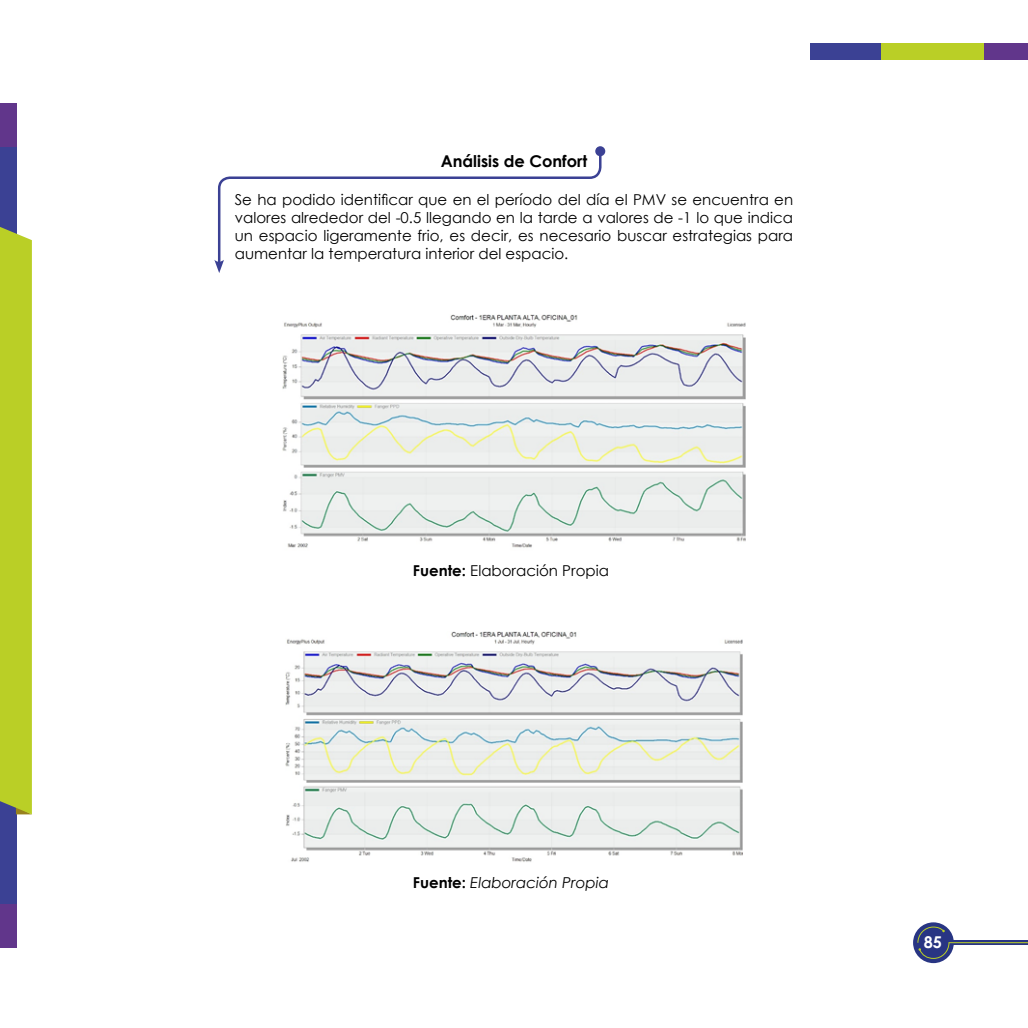
<style>
.page{position:relative;width:1028px;height:1028px;background:#fff}
.page>*{position:absolute;margin:0;border:0;box-sizing:border-box;transform-origin:0 0}
.t1{font:700 16.25px "Century Gothic";color:#000}
.t2{font:700 16.25px "Century Gothic";color:#fff}
.t3{font:15px/18px "Century Gothic";color:#000;text-align:justify}
.t4{font:italic 15px "Century Gothic";color:#000}
.s1{font-weight:700}
.s2{font-weight:700;font-style:normal}
</style>
<div class="page">
<div style="left:0;top:147px;width:16px;height:757px;background:#3b4194"></div>
<div style="left:810px;top:44px;width:71px;height:16px;background:#3b4194"></div>
<div style="left:0;top:227px;width:32px;height:587px;background:#bacf26"></div>
<div style="left:881px;top:44px;width:103px;height:16px;background:#bacf26"></div>
<div style="left:984px;top:44px;width:44px;height:16px;background:#61368b"></div>
<div style="left:0;top:904px;width:16px;height:43px;background:#61368b"></div>
<div style="left:0;top:103px;width:16px;height:44px;background:#61368b"></div>
<div style="left:913px;top:922px;width:40px;height:41px;background:#283583;border-radius:50%"></div>
<svg style="left:917px;top:926px;width:111px;height:33px"></svg>
<img style="left:283px;top:314px;width:462px;height:234px">
<img style="left:285px;top:631px;width:457px;height:231px">
<svg style="left:218px;top:153px;width:385px;height:107px"></svg>
<div style="left:595px;top:146px;width:10px;height:10px;background:#3b4194;border-radius:50%"></div>
<svg style="left:214px;top:260px;width:10px;height:13px"></svg>
<p class="t1" style="left:441px;top:149px;width:148px">Análisis de Confort</p>
<p class="t3" style="left:235px;top:190px;width:560px">Se ha podido identificar que en el período del día el PMV se encuentra en valores alrededor del -0.5 llegando en la tarde a valores de -1 lo que indica un espacio ligeramente frio, es decir, es necesario buscar estrategias para aumentar la temperatura interior del espacio.</p>
<p class="t3" style="left:413px;top:561px;width:197px"><span class="s1">Fuente:</span> Elaboración Propia</p>
<p class="t4" style="left:413px;top:871px;width:197px"><span class="s2">Fuente:</span> Elaboración Propia</p>
<p class="t2" style="left:923px;top:929px;width:20px">85</p>
</div>
